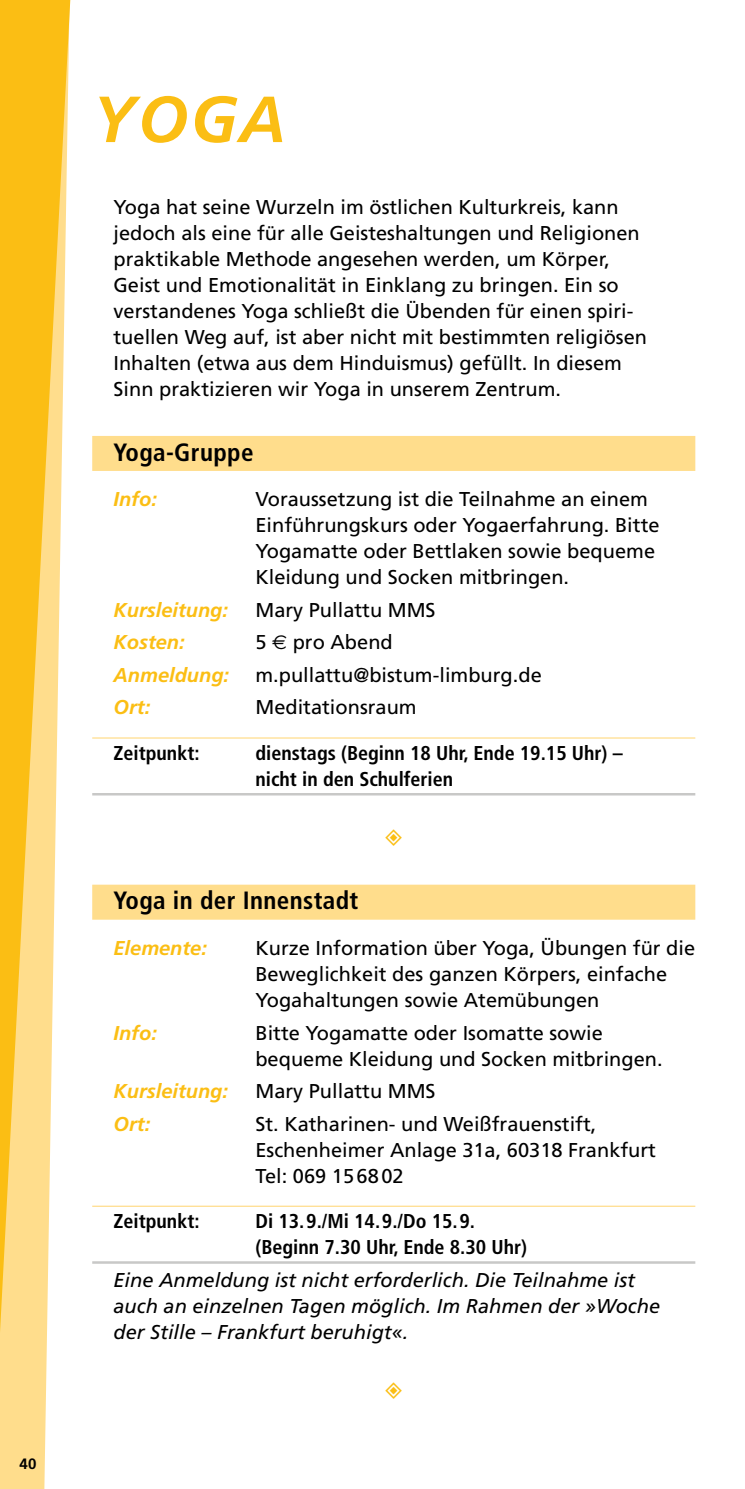
<style>
.page{position:relative;width:745px;height:1489px;background:#fff}
.page>*{position:absolute;margin:0;border:0;box-sizing:border-box;transform-origin:0 0}
.medi_rubrik{font:italic 700 65px "Frutiger";color:#fbbe14}
.medi_kurs_Überschrif{font:700 condensed 25px "Frutiger";letter-spacing:.015em;color:#000}
.medi_2012_infotext{font:20px/26px "Frutiger";color:#000}
.medi__einleitungs_Fl{font:20px/26px "Frutiger";color:#000}
.medi_2012_zeitpunkt{font:700 condensed 20px/26px "Frutiger";color:#000}
.medi__einleitungs_Fl-2{font:italic 20px/26px "Frutiger";color:#000}
.medi_2012_infotext-2{font:italic 700 20px "Frutiger";color:#fbbe14}
.t1{font:700 15px "Frutiger";color:#000}
.s1{font-family:"Euro Sans"}
</style>
<div class="page">
<div style="left:92px;top:436px;width:602px;height:35px;background:#ffdd8c"></div>
<hr style="left:92px;top:737px;width:602px;height:1px;background:#ffdd8c">
<hr style="left:92px;top:793px;width:602px;height:2px;background:#c8c8c7">
<div style="left:92px;top:884px;width:602px;height:35px;background:#ffdd8c"></div>
<hr style="left:92px;top:1205px;width:602px;height:1px;background:#ffdd8c">
<hr style="left:92px;top:1261px;width:602px;height:2px;background:#c8c8c7">
<svg style="left:0;top:0;width:71px;height:1488px"></svg>
<p class="t1" style="left:20px;top:1454px;width:18px">40</p>
<p class="medi_rubrik" style="left:92px;top:81px;width:195px">YOGA</p>
<p class="medi__einleitungs_Fl" style="left:113px;top:193px;width:534px">Yoga hat seine Wurzeln im östlichen Kulturkreis, kann jedoch als eine für alle Geisteshaltungen und Religionen praktikable Methode angesehen werden, um Körper, Geist und Emotionalität in Einklang zu bringen. Ein so verstandenes Yoga schließt die Übenden für einen spiri&shy;tuellen Weg auf, ist aber nicht mit bestimmten religiösen Inhalten (etwa aus dem Hinduismus) gefüllt. In diesem Sinn praktizieren wir Yoga in unserem Zentrum.</p>
<p class="medi_kurs_Überschrif" style="left:113px;top:437px;width:141px">Yoga-Gruppe</p>
<p class="medi_2012_infotext-2" style="left:113px;top:487px;width:45px">Info:</p>
<p class="medi_2012_infotext" style="left:255px;top:486px;width:405px">Voraussetzung ist die Teilnahme an einem Einführungskurs oder Yogaerfahrung. Bitte Yogamatte oder Bettlaken sowie bequeme Kleidung und Socken mitbringen.</p>
<p class="medi_2012_infotext-2" style="left:113px;top:598px;width:116px">Kursleitung:</p>
<p class="medi_2012_infotext" style="left:255px;top:596px;width:182px">Mary Pullattu MMS</p>
<p class="medi_2012_infotext-2" style="left:113px;top:630px;width:73px">Kosten:</p>
<p class="medi_2012_infotext" style="left:255px;top:629px;width:139px">5 <span class="s1">€</span> pro Abend</p>
<p class="medi_2012_infotext-2" style="left:113px;top:663px;width:117px">Anmeldung:</p>
<p class="medi_2012_infotext" style="left:255px;top:661px;width:288px">m.pullattu@bistum-limburg.de</p>
<p class="medi_2012_infotext-2" style="left:113px;top:695px;width:38px">Ort:</p>
<p class="medi_2012_infotext" style="left:255px;top:694px;width:163px">Meditationsraum</p>
<p class="medi_2012_zeitpunkt" style="left:113px;top:740px;width:87px">Zeitpunkt:</p>
<p class="medi_2012_zeitpunkt" style="left:255px;top:740px;width:368px">dienstags (Beginn 18 Uhr, Ende 19.15 Uhr) – nicht in den Schulferien</p>
<p class="medi_kurs_Überschrif" style="left:113px;top:886px;width:246px">Yoga in der Innenstadt</p>
<p class="medi_2012_infotext-2" style="left:113px;top:936px;width:95px">Elemente:</p>
<p class="medi_2012_infotext" style="left:255px;top:934px;width:441px">Kurze Information über Yoga, Übungen für die<br>Beweglichkeit des ganzen Körpers, einfache<br>Yogahaltungen sowie Atemübungen</p>
<p class="medi_2012_infotext-2" style="left:113px;top:1020px;width:45px">Info:</p>
<p class="medi_2012_infotext" style="left:255px;top:1019px;width:408px">Bitte Yogamatte oder Isomatte sowie bequeme Kleidung und Socken mitbringen.</p>
<p class="medi_2012_infotext-2" style="left:113px;top:1079px;width:116px">Kursleitung:</p>
<p class="medi_2012_infotext" style="left:255px;top:1077px;width:182px">Mary Pullattu MMS</p>
<p class="medi_2012_infotext-2" style="left:113px;top:1111px;width:38px">Ort:</p>
<p class="medi_2012_infotext" style="left:255px;top:1110px;width:402px">St. Katharinen- und Weißfrauenstift,<br>Eschenheimer Anlage 31a, 60318 Frankfurt<br>Tel: 069 156802</p>
<p class="medi_2012_zeitpunkt" style="left:113px;top:1208px;width:87px">Zeitpunkt:</p>
<p class="medi_2012_zeitpunkt" style="left:255px;top:1208px;width:273px">Di 13.9./Mi 14.9./Do 15.9. (Beginn 7.30 Uhr, Ende 8.30 Uhr)</p>
<p class="medi__einleitungs_Fl-2" style="left:113px;top:1266px;width:548px">Eine Anmeldung ist nicht erforderlich. Die Teilnahme ist auch an einzelnen Tagen möglich. Im Rahmen der »Woche der Stille – Frankfurt beruhigt«.</p>
</div>
